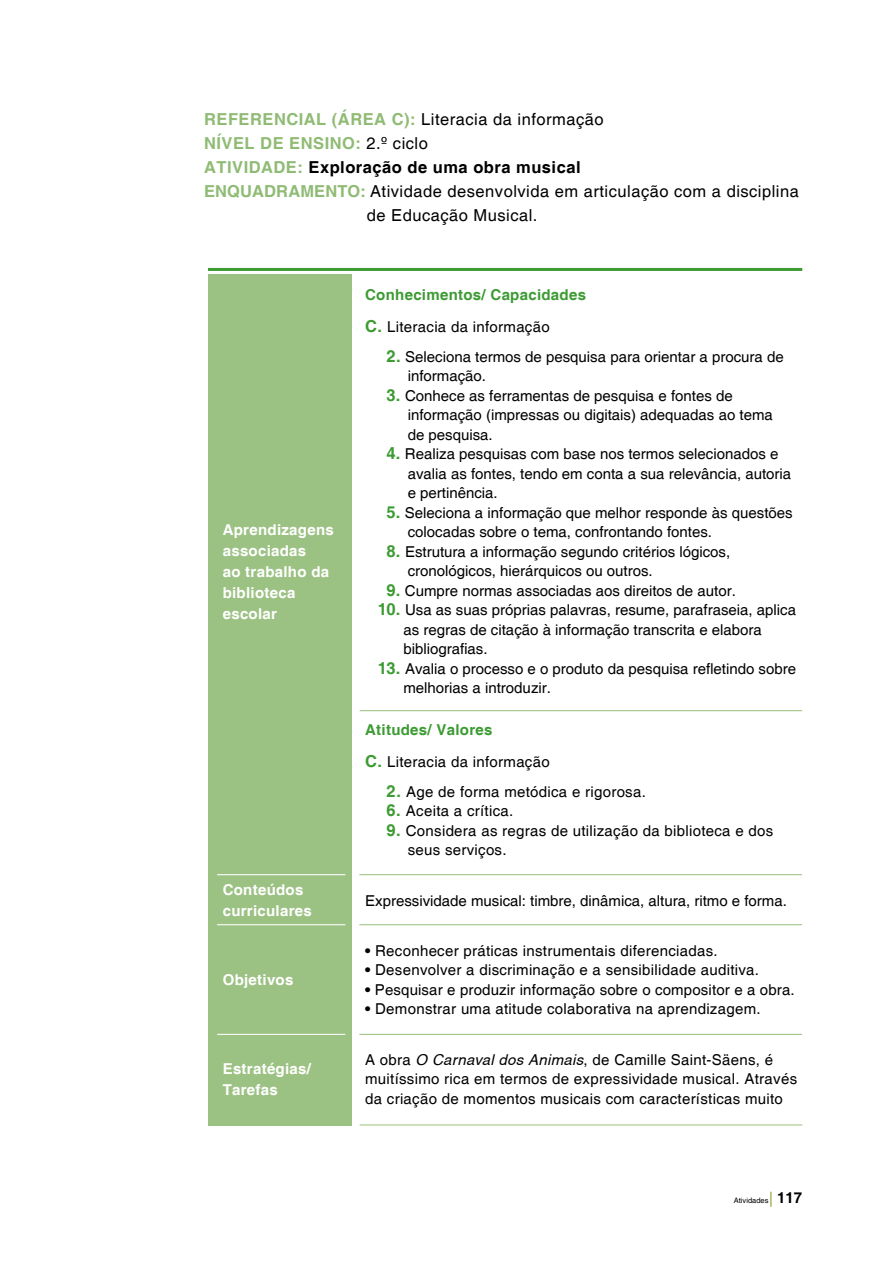
<style>
.page{position:relative;width:893px;height:1263px;background:#fff}
.page>*{position:absolute;margin:0;border:0;box-sizing:border-box;transform-origin:0 0}
.t1{font:16.5px "Helvetica";letter-spacing:.03em;color:#000}
.t2{font:700 16.5px "Helvetica";letter-spacing:.03em;color:#000}
.t3{font:700 16.5px "Helvetica";letter-spacing:.03em;color:#8fbb74}
.t4{font:15px/19.5px "Helvetica";color:#000}
.t5{font:15px/19.5px "Helvetica";letter-spacing:.02em;color:#000}
.t6{font:700 15px/21px "Helvetica";letter-spacing:.02em;color:#fff}
.t7{font:700 15px/31.5px "Helvetica";letter-spacing:.02em;color:#3c9b32}
.t8{font:7.5px "Helvetica";color:#000}
.s1{font-weight:700;color:#8fbb74}
.s2{font-weight:400;color:#000}
.s3{color:#8fbb74}
.s4{font-size:16.5px}
.s5{font-weight:700;font-size:16.5px;color:#3c9b32}
.s6{font-weight:700;color:#3c9b32}
.s7{font-weight:700}
.s8{font-style:italic}
.s9{font-weight:700;font-size:15px;color:#87962b}
.s10{font-weight:700;font-size:15px}
</style>
<div class="page">
<div style="left:208px;top:274px;width:144px;height:851px;background:#9cc283"></div>
<hr style="left:208px;top:268px;width:594px;height:3px;background:#3c9b32">
<hr style="left:360px;top:1124px;width:442px;height:1px;background:#9cc283">
<hr style="left:360px;top:710px;width:442px;height:1px;background:#9cc283">
<hr style="left:359px;top:874px;width:443px;height:1px;background:#9cc283">
<hr style="left:217px;top:874px;width:128px;height:1px;background:#fff">
<hr style="left:359px;top:924px;width:443px;height:1px;background:#9cc283">
<hr style="left:217px;top:924px;width:128px;height:1px;background:#fff">
<hr style="left:359px;top:1034px;width:443px;height:1px;background:#9cc283">
<hr style="left:217px;top:1034px;width:128px;height:1px;background:#fff">
<p class="t1" style="left:204px;top:110px;width:401px"><span class="s1">REFERENCIAL (ÁREA C):</span> Literacia da informação</p>
<p class="t3" style="left:204px;top:133px;width:225px">NÍVEL DE ENSINO: <span class="s2">2.º ciclo</span></p>
<p class="t2" style="left:204px;top:157px;width:378px"><span class="s3">ATIVIDADE:</span> Exploração de uma obra musical</p>
<p class="t1" style="left:204px;top:182px;width:596px"><span class="s1">ENQUADRAMENTO:</span> Atividade desenvolvida em articulação com a disciplina</p>
<p class="t1" style="left:367px;top:205px;width:172px">de Educação Musical.</p>
<p class="t6" style="left:223px;top:520px;width:113px">Aprendizagens associadas<br>ao trabalho da biblioteca escolar</p>
<p class="t7" style="left:365px;top:280px;width:222px">Conhecimentos/ Capacidades<br><span class="s4">C.</span> <span class="s2">Literacia da informação</span></p>
<p class="t4" style="left:408px;top:347px;width:378px;text-indent:-21px"><span class="s5">2.</span> Seleciona termos de pesquisa para orientar a procura de informação.</p>
<p class="t4" style="left:408px;top:386px;width:367px;text-indent:-21px"><span class="s5">3.</span> Conhece as ferramentas de pesquisa e fontes de informação (impressas ou digitais) adequadas ao tema de pesquisa.</p>
<p class="t4" style="left:408px;top:445px;width:385px;text-indent:-21px"><span class="s5">4.</span> Realiza pesquisas com base nos termos selecionados e avalia as fontes, tendo em conta a sua relevância, autoria e pertinência.</p>
<p class="t4" style="left:408px;top:503px;width:386px;text-indent:-21px"><span class="s5">5.</span> Seleciona a informação que melhor responde às questões colocadas sobre o tema, confrontando fontes.</p>
<p class="t4" style="left:408px;top:542px;width:324px;text-indent:-21px"><span class="s5">8.</span> Estrutura a informação segundo critérios lógicos, cronológicos, hierárquicos ou outros.</p>
<p class="t4" style="left:386px;top:581px;width:351px"><span class="s5">9.</span> Cumpre normas associadas aos direitos de autor.</p>
<p class="t4" style="left:403px;top:601px;width:394px;text-indent:-26px"><span class="s5">10.</span> Usa as suas próprias palavras, resume, parafraseia, aplica as regras de citação à informação transcrita e elabora bibliografias.</p>
<p class="t4" style="left:403px;top:659px;width:394px;text-indent:-26px"><span class="s5">13.</span> Avalia o processo e o produto da pesquisa refletindo sobre melhorias a introduzir.</p>
<p class="t5" style="left:365px;top:715px;width:186px;line-height:31.5px"><span class="s6">Atitudes/ Valores<br></span><span class="s5">C.</span> Literacia da informação</p>
<p class="t5" style="left:386px;top:782px;width:261px"><span class="s5">2.</span> Age de forma metódica e rigorosa.</p>
<p class="t5" style="left:386px;top:802px;width:128px"><span class="s5">6.</span> Aceita a crítica.</p>
<p class="t5" style="left:408px;top:821px;width:367px;text-indent:-21px"><span class="s5">9.</span> Considera as regras de utilização da biblioteca e dos seus serviços.</p>
<p class="t6" style="left:223px;top:880px;width:91px">Conteúdos curriculares</p>
<p class="t4" style="left:365px;top:891px;width:423px">Expressividade musical: timbre, dinâmica, altura, ritmo e forma.</p>
<p class="t6" style="left:223px;top:970px;width:72px">Objetivos</p>
<p class="t5" style="left:365px;top:941px;width:354px"><span class="s7">•</span> Reconhecer práticas instrumentais diferenciadas.</p>
<p class="t5" style="left:365px;top:961px;width:395px"><span class="s7">•</span> Desenvolver a discriminação e a sensibilidade auditiva.</p>
<p class="t4" style="left:365px;top:980px;width:431px"><span class="s7">•</span> Pesquisar e produzir informação sobre o compositor e a obra.</p>
<p class="t5" style="left:365px;top:1000px;width:397px"><span class="s7">•</span> Demonstrar uma atitude colaborativa na aprendizagem.</p>
<p class="t6" style="left:223px;top:1058px;width:90px">Estratégias/<br>Tarefas</p>
<p class="t5" style="left:365px;top:1050px;width:433px">A obra <span class="s8">O Carnaval dos Animais</span>, de Camille Saint-Säens, é muitíssimo rica em termos de expressividade musical. Através da criação de momentos musicais com características muito</p>
<p class="t8" style="left:734px;top:1196px;width:70px">Atividades <span class="s9">|</span> <span class="s10">117</span></p>
</div>
